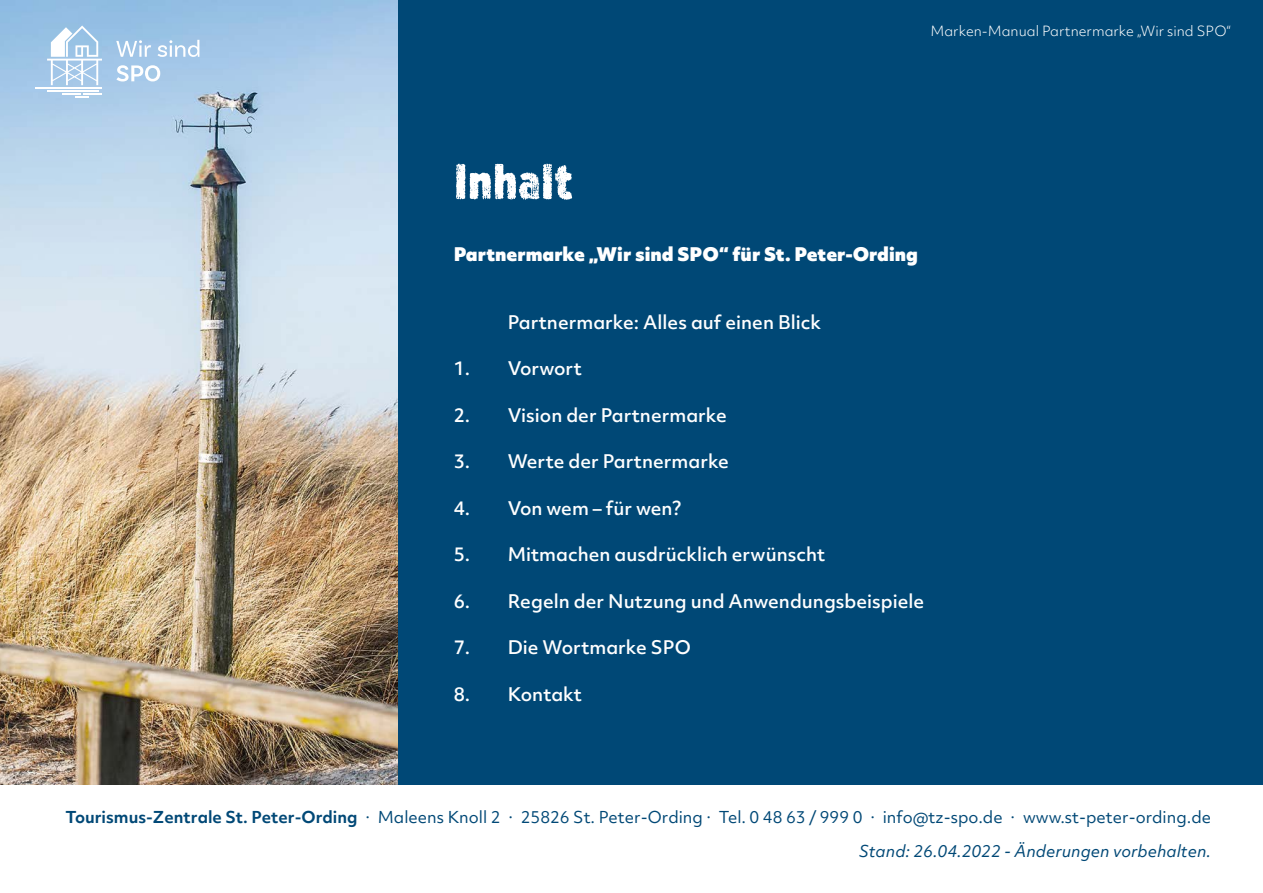
<style>
.page{position:relative;width:1263px;height:893px;background:#fff}
.page>*{position:absolute;margin:0;border:0;box-sizing:border-box;transform-origin:0 0}
.t1{font:900 51px "Draft Natural F";color:#fff}
.t2{font:500 18px "Objektiv Mk 2";color:#fff}
.t3{font:900 18px "Objektiv Mk 2";color:#fff}
.t4{font:15.75px/33.9px "Objektiv Mk 2";color:#004876;text-align:right}
.t5{font:300 13.5px "Objektiv Mk 2";color:#fff}
.s1{font-weight:700}
.s2{font-style:italic}
</style>
<div class="page">
<img style="left:0;top:0;width:399px;height:784px">
<div style="left:399px;top:0;width:864px;height:784px;background:#004876"></div>
<hr style="left:36px;top:87px;width:66px;height:2px;background:#fff">
<hr style="left:47px;top:91px;width:51px;height:1px;background:#fff">
<svg style="left:62px;top:94px;width:40px;height:4px"></svg>
<svg style="left:47px;top:26px;width:55px;height:59px"></svg>
<svg style="left:116px;top:40px;width:35px;height:17px"></svg>
<svg style="left:157px;top:40px;width:42px;height:17px"></svg>
<svg style="left:116px;top:65px;width:44px;height:17px"></svg>
<p class="t5" style="left:930px;top:22px;width:302px">Marken-Manual Partnermarke „Wir sind SPO“</p>
<h1 class="t1" style="left:454px;top:151px;width:120px">Inhalt</h1>
<p class="t3" style="left:454px;top:241px;width:466px">Partnermarke „Wir sind SPO“ für St. Peter-Ording</p>
<p class="t2" style="left:508px;top:309px;width:315px">Partnermarke: Alles auf einen Blick</p>
<p class="t2" style="left:454px;top:356px;width:130px">1. Vorwort</p>
<p class="t2" style="left:454px;top:402px;width:275px">2. Vision der Partnermarke</p>
<p class="t2" style="left:454px;top:449px;width:277px">3. Werte der Partnermarke</p>
<p class="t2" style="left:454px;top:495px;width:229px">4. Von wem – für wen?</p>
<p class="t2" style="left:454px;top:542px;width:373px">5. Mitmachen ausdrücklich erwünscht</p>
<p class="t2" style="left:454px;top:588px;width:472px">6. Regeln der Nutzung und Anwendungsbeispiele</p>
<p class="t2" style="left:454px;top:635px;width:239px">7. Die Wortmarke SPO</p>
<p class="t2" style="left:454px;top:681px;width:130px">8. Kontakt</p>
<p class="t4" style="left:65px;top:800px;width:1147px"><span class="s1">Tourismus-Zentrale St. Peter-Ording</span> · Maleens Knoll 2 · 25826 St. Peter-Ording · Tel. 0 48 63 / 999 0 · info@tz-spo.de · www.st-peter-ording.de<br><span class="s2">Stand: 26.04.2022 - Änderungen vorbehalten.</span></p>
</div>
